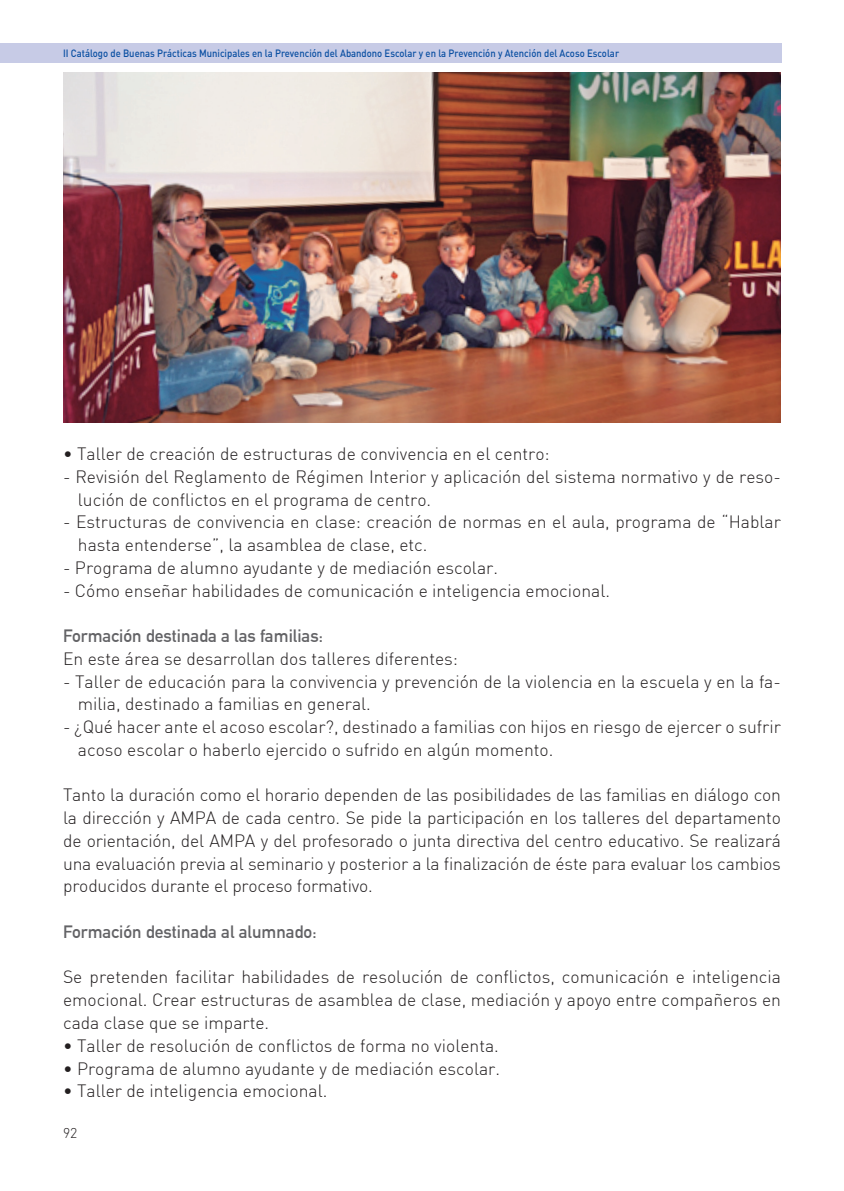
<style>
.page{position:relative;width:844px;height:1191px;background:#fff}
.page>*{position:absolute;margin:0;border:0;box-sizing:border-box;transform-origin:0 0}
.t1{font:300 17.5px/22.8px "DIN";color:#231f20}
.t2{font:700 17.5px "DIN Alternate";color:#636366}
.t3{font:300 14px "DIN";color:#231f20}
.t4{font:500 10.5px "DIN";color:#0a4fa2;scale:.9 1}
</style>
<div class="page">
<div style="left:0;top:43px;width:781px;height:20px;background:#c7cbe6"></div>
<img style="left:63px;top:73px;width:717px;height:349px">
<p class="t4" style="left:63px;top:47px;width:619px">II Catálogo de Buenas Prácticas Municipales en la Prevención del Abandono Escolar y en la Prevención y Atención del Acoso Escolar</p>
<p class="t1" style="left:63px;top:442px;width:488px">• Taller de creación de estructuras de convivencia en el centro:</p>
<p class="t1" style="left:78px;top:465px;width:704px;text-indent:-15px">- Revisión del Reglamento de Régimen Interior y aplicación del sistema normativo y de reso&shy;lución de conflictos en el programa de centro.</p>
<p class="t1" style="left:78px;top:510px;width:704px;text-indent:-15px">- Estructuras de convivencia en clase: creación de normas en el aula, programa de “Hablar hasta entenderse”, la asamblea de clase, etc.</p>
<p class="t1" style="left:63px;top:556px;width:436px">- Programa de alumno ayudante y de mediación escolar.</p>
<p class="t1" style="left:63px;top:579px;width:548px">- Cómo enseñar habilidades de comunicación e inteligencia emocional.</p>
<p class="t2" style="left:63px;top:622px;width:261px">Formación destinada a las familias:</p>
<p class="t1" style="left:63px;top:647px;width:396px">En este área se desarrollan dos talleres diferentes:</p>
<p class="t1" style="left:78px;top:670px;width:704px;text-indent:-15px">- Taller de educación para la convivencia y prevención de la violencia en la escuela y en la fa&shy;milia, destinado a familias en general.</p>
<p class="t1" style="left:78px;top:715px;width:704px;text-indent:-15px">- ¿Qué hacer ante el acoso escolar?, destinado a familias con hijos en riesgo de ejercer o sufrir acoso escolar o haberlo ejercido o sufrido en algún momento.</p>
<p class="t1" style="left:63px;top:783px;width:719px;text-align:justify">Tanto la duración como el horario dependen de las posibilidades de las familias en diálogo con la dirección y AMPA de cada centro. Se pide la participación en los talleres del departamento de orientación, del AMPA y del profesorado o junta directiva del centro educativo. Se realizará una evaluación previa al seminario y posterior a la finalización de éste para evaluar los cambios producidos durante el proceso formativo.</p>
<p class="t2" style="left:63px;top:918px;width:255px">Formación destinada al alumnado:</p>
<p class="t1" style="left:63px;top:965px;width:719px;text-align:justify">Se pretenden facilitar habilidades de resolución de conflictos, comunicación e inteligencia emocional. Crear estructuras de asamblea de clase, mediación y apoyo entre compañeros en cada clase que se imparte.</p>
<p class="t1" style="left:63px;top:1034px;width:437px">• Taller de resolución de conflictos de forma no violenta.</p>
<p class="t1" style="left:63px;top:1056px;width:438px">• Programa de alumno ayudante y de mediación escolar.</p>
<p class="t1" style="left:63px;top:1079px;width:266px">• Taller de inteligencia emocional.</p>
<p class="t3" style="left:63px;top:1124px;width:16px">92</p>
</div>
